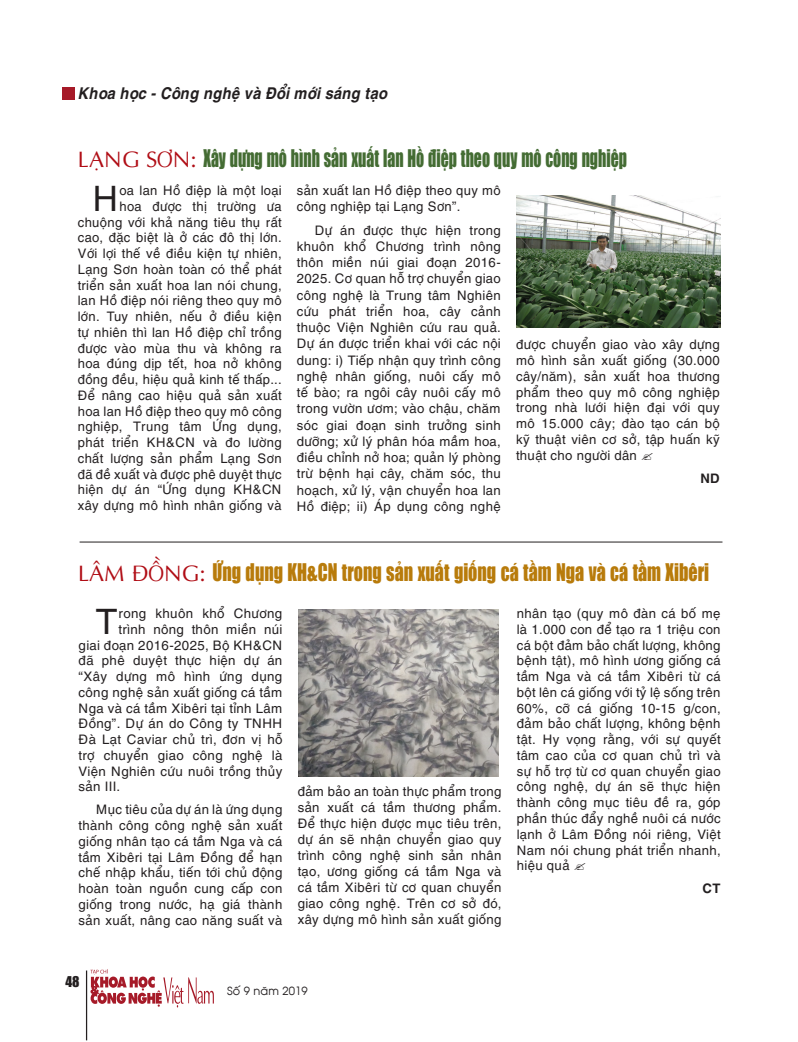
<style>
.page{position:relative;width:798px;height:1042px;background:#fff}
.page>*{position:absolute;margin:0;border:0;box-sizing:border-box;transform-origin:0 0}
.t1{font:35.12px "UTM Helve";color:#231f20}
.t2{font:22.5px "UTM Impact";color:#b87b0b;scale:.8 1}
.t3{font:22.5px "UTM Impact";color:#446c33;scale:.7 1}
.t4{font:italic 700 16.25px "UTM Helve";color:#231f20;scale:.9 1}
.t5{font:13.75px "UTM Impact";color:#231f20}
.t6{font:13.12px/15.8px "UTM Helve";color:#231f20;text-align:justify}
.t7{font:700 13.12px "UTM Helve";color:#231f20}
.t8{font:11.25px "VNI Avo";color:#231f20}
.s1{font-family:"UTM Aptima";color:#b00d15}
</style>
<div class="page">
<hr style="left:86px;top:970px;width:1px;height:70px;background:#231f20">
<svg style="left:90px;top:969px;width:124px;height:38px"></svg>
<div style="left:62px;top:88px;width:12px;height:12px;background:#a61a28"></div>
<hr style="left:80px;top:542px;width:642px;height:1px;background:#231f20">
<img style="left:298px;top:610px;width:200px;height:166px">
<img style="left:516px;top:195px;width:203px;height:133px">
<p class="t4" style="left:78px;top:80px;width:345px">Khoa học - Công nghệ và đổi mới sáng tạo</p>
<h2 class="t3" style="left:78px;top:142px;width:785px"><span class="s1">LẠNG SƠN :</span> Xây dựng mô hình sản xuất lan Hồ điệp theo quy mô công nghiệp</h2>
<p class="t6" style="left:78px;top:181px;width:205px;text-align:right">oa lan Hồ điệp là một loại<br>hoa được thị trường ưa chuộng với khả năng tiêu thụ rất cao, đặc biệt là ở các đô thị lớn.<br>Với lợi thế về điều kiện tự nhiên,<br>Lạng Sơn hoàn toàn có thể phát triển sản xuất hoa lan nói chung, lan Hồ điệp nói riêng theo quy mô lớn. Tuy nhiên, nếu ở điều kiện tự nhiên thì lan Hồ điệp chỉ trồng được vào mùa thu và không ra hoa đúng dịp tết, hoa nở không đồng đều, hiệu quả kinh tế thấp...<br>Để nâng cao hiệu quả sản xuất hoa lan Hồ điệp theo quy mô công nghiệp, Trung tâm Ứng dụng, phát triển KH&amp;CN và đo lường chất lượng sản phẩm Lạng Sơn đã đề xuất và được phê duyệt thực hiện dự án “Ứng dụng KH&amp;CN xây dựng mô hình nhân giống và</p>
<p class="t6" style="left:297px;top:181px;width:205px;line-height:16.2px">sản xuất lan Hồ điệp theo quy mô công nghiệp tại Lạng Sơn”.</p>
<h1 class="t1" style="left:93px;top:171px;width:28px">H</h1>
<p class="t6" style="left:297px;top:220px;width:205px;line-height:16.2px;text-indent:18px">Dự án được thực hiện trong khuôn khổ Chương trình nông thôn miền núi giai đoạn 2016- 2025. Cơ quan hỗ trợ chuyển giao công nghệ là Trung tâm Nghiên cứu phát triển hoa, cây cảnh thuộc Viện Nghiên cứu rau quả.<br>Dự án được triển khai với các nội dung: i) Tiếp nhận quy trình công nghệ nhân giống, nuôi cấy mô tế bào; ra ngôi cây nuôi cấy mô trong vườn ươm; vào chậu, chăm sóc giai đoạn sinh trưởng sinh dưỡng; xử lý phân hóa mầm hoa, điều chỉnh nở hoa; quản lý phòng trừ bệnh hại cây, chăm sóc, thu hoạch, xử lý, vận chuyển hoa lan Hồ điệp; ii) Áp dụng công nghệ</p>
<p class="t6" style="left:516px;top:335px;width:205px">được chuyển giao vào xây dựng mô hình sản xuất giống (30.000 cây/năm), sản xuất hoa thương phẩm theo quy mô công nghiệp trong nhà lưới hiện đại với quy mô 15.000 cây; đào tạo cán bộ kỹ thuật viên cơ sở, tập huấn kỹ thuật cho người dân</p>
<p class="t7" style="left:700px;top:467px;width:21px">ND</p>
<h2 class="t2" style="left:78px;top:556px;width:790px"><span class="s1">LÂM ĐỒNG :</span> Ứng dụng KH&amp;CN trong sản xuất giống cá tầm Nga và cá tầm Xibêri</h2>
<h1 class="t1" style="left:96px;top:594px;width:24px">T</h1>
<p class="t6" style="left:118px;top:604px;width:166px">rong khuôn khổ Chương</p>
<p class="t6" style="left:118px;top:620px;width:166px">trình nông thôn miền núi</p>
<p class="t6" style="left:79px;top:636px;width:205px">giai đoạn 2016-2025, Bộ KH&amp;CN</p>
<p class="t6" style="left:79px;top:651px;width:205px">đã phê duyệt thực hiện dự án</p>
<p class="t6" style="left:79px;top:667px;width:205px">“Xây dựng mô hình ứng dụng</p>
<p class="t6" style="left:79px;top:683px;width:205px">công nghệ sản xuất giống cá tầm</p>
<p class="t6" style="left:79px;top:699px;width:205px">Nga và cá tầm Xibêri tại tỉnh Lâm</p>
<p class="t6" style="left:79px;top:714px;width:205px">Đồng”. Dự án do Công ty TNHH</p>
<p class="t6" style="left:79px;top:730px;width:205px">Đà Lạt Caviar chủ trì, đơn vị hỗ</p>
<p class="t6" style="left:79px;top:746px;width:205px">trợ chuyển giao công nghệ là</p>
<p class="t6" style="left:79px;top:762px;width:205px">Viện Nghiên cứu nuôi trồng thủy</p>
<p class="t6" style="left:79px;top:777px;width:43px">sản III.</p>
<p class="t6" style="left:79px;top:800px;width:205px;text-indent:18px">Mục tiêu của dự án là ứng dụng thành công công nghệ sản xuất giống nhân tạo cá tầm Nga và cá tầm Xibêri tại Lâm Đồng để hạn chế nhập khẩu, tiến tới chủ động hoàn toàn nguồn cung cấp con giống trong nước, hạ giá thành sản xuất, nâng cao năng suất và</p>
<p class="t6" style="left:297px;top:782px;width:205px">đảm bảo an toàn thực phẩm trong sản xuất cá tầm thương phẩm.<br>Để thực hiện được mục tiêu trên, dự án sẽ nhận chuyển giao quy trình công nghệ sinh sản nhân tạo, ương giống cá tầm Nga và cá tầm Xibêri từ cơ quan chuyển giao công nghệ. Trên cơ sở đó, xây dựng mô hình sản xuất giống</p>
<p class="t6" style="left:516px;top:604px;width:205px">nhân tạo (quy mô đàn cá bố mẹ là 1.000 con để tạo ra 1 triệu con cá bột đảm bảo chất lượng, không bệnh tật), mô hình ương giống cá tầm Nga và cá tầm Xibêri từ cá bột lên cá giống với tỷ lệ sống trên 60%, cỡ cá giống 10-15 g/con, đảm bảo chất lượng, không bệnh tật. Hy vọng rằng, với sự quyết tâm cao của cơ quan chủ trì và sự hỗ trợ từ cơ quan chuyển giao công nghệ, dự án sẽ thực hiện thành công mục tiêu đề ra, góp phần thúc đẩy nghề nuôi cá nước lạnh ở Lâm Đồng nói riêng, Việt Nam nói chung phát triển nhanh, hiệu quả</p>
<p class="t7" style="left:702px;top:877px;width:20px">CT</p>
<p class="t5" style="left:65px;top:971px;width:16px">48</p>
<p class="t8" style="left:227px;top:982px;width:82px">Soá9 naêm 2019</p>
</div>
